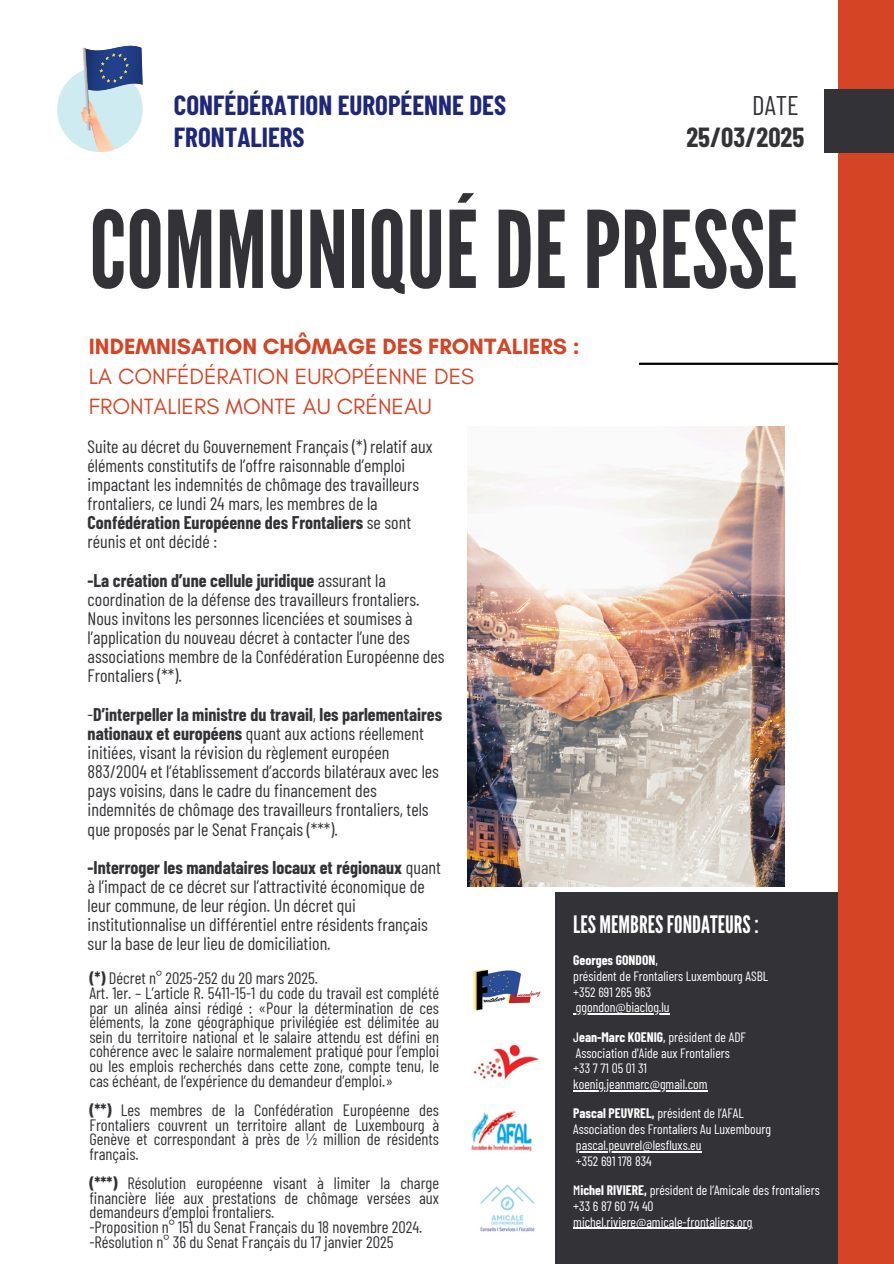
<style>
.page{position:relative;width:894px;height:1264px;background:#fff}
.page>*{position:absolute;margin:0;border:0;box-sizing:border-box;transform-origin:0 0}
.t1{font:106.5px "League Gothic";color:#333236}
.t2{font:700 27px/31.5px "Barlow Condensed";color:#1e2779}
.t3{font:700 27px "Barlow Condensed";color:#333236}
.t4{font:27px "Barlow Condensed";color:#333236}
.t5{font:24px "League Gothic";color:#fff}
.t6{font:22.5px/30.3px "Glacial Indifference";color:#d44425}
.t7{font:18px/19.2px "Barlow Condensed";color:#333236}
.t8{font:16.5px/14.7px "Barlow Condensed";color:#333236}
.t9{font:13.5px "Barlow Condensed";color:#fff}
.t10{font:700 13.5px "Barlow Condensed";color:#fff}
.s1{font-weight:700}
.s2{font-weight:500}
.s3{font-weight:400}
</style>
<div class="page">
<div style="left:555px;top:892px;width:338px;height:371px;background:#333236"></div>
<hr style="left:638px;top:362px;width:199px;height:3px;background:#000">
<div style="left:837px;top:0;width:56px;height:1263px;background:#d44425"></div>
<div style="left:824px;top:89px;width:69px;height:63px;background:#333236"></div>
<img style="left:467px;top:427px;width:317px;height:459px">
<svg style="left:57px;top:45px;width:86px;height:107px"></svg>
<img style="left:471px;top:1111px;width:61px;height:41px">
<img style="left:480px;top:1184px;width:55px;height:48px">
<img style="left:473px;top:1044px;width:66px;height:36px">
<hr style="left:573px;top:1227px;width:179px;height:1px;background:#fff">
<hr style="left:573px;top:1090px;width:134px;height:1px;background:#fff">
<hr style="left:575px;top:1151px;width:126px;height:1px;background:#fff">
<hr style="left:575px;top:1013px;width:94px;height:1px;background:#fff">
<img style="left:473px;top:969px;width:68px;height:42px">
<h4 class="t2" style="left:174px;top:89px;width:333px">CONFÉDÉRATION EUROPÉENNE DES<br>FRONTALIERS</h4>
<h2 class="t4" style="left:752px;top:88px;width:48px">DATE</h2>
<h1 class="t3" style="left:686px;top:120px;width:119px">25/03/2025</h1>
<h3 class="t1" style="left:89px;top:188px;width:709px">COMMUNIQUÉDEPRESSE</h3>
<p class="t6" style="left:89px;top:330px;width:492px"><span class="s1">INDEMNISATION CHÔMAGE DES FRONTALIERS :<br></span>LA CONFÉDÉRATION EUROPÉENNE DES<br>FRONTALIERS MONTE AU CRÉNEAU</p>
<p class="t7" style="left:88px;top:436px;width:346px">Suite au décret du Gouvernement Français (*) relatif aux éléments constitutifs de l’offre raisonnable d’emploi impactant les indemnités de chômage des travailleurs frontaliers, ce lundi 24 mars, les membres de la <span class="s1">Confédération Européenne des Frontaliers</span> se sont réunis et ont décidé :</p>
<p class="t7" style="left:88px;top:570px;width:358px"><span class="s1">-La création d’une cellule juridique</span> assurant la coordination de la défense des travailleurs frontaliers.<br>Nous invitons les personnes licenciées et soumises à l’application du nouveau décret à contacter l’une des associations membre de la Confédération Européenne des Frontaliers (**).</p>
<h5 class="t7" style="left:88px;top:704px;width:356px">-<span class="s1">D’interpeller la ministre du travail</span>, <span class="s1">les parlementaires nationaux et européens</span> quant aux actions réellement initiées, visant la révision du règlement européen 883/2004 et l’établissement d’accords bilatéraux avec les pays voisins, dans le cadre du financement des indemnités de chômage des travailleurs frontaliers, tels que proposés par le Senat Français (***).</h5>
<h5 class="t7" style="left:88px;top:857px;width:355px"><span class="s1">-Interroger les mandataires locaux et régionaux</span> quant à l’impact de ce décret sur l’attractivité économique de leur commune, de leur région. Un décret qui institutionnalise un différentiel entre résidents français sur la base de leur lieu de domiciliation.</h5>
<p class="t8" style="left:89px;top:970px;width:351px"><span class="s1">(*)</span> Décret n° 2025-252 du 20 mars 2025.<br>Art. 1er. – L’article R. 5411-15-1 du code du travail est complété par un alinéa ainsi rédigé : «Pour la détermination de ces éléments, la zone géographique privilégiée est délimitée au sein du territoire national et le salaire attendu est défini en cohérence avec le salaire normalement pratiqué pour l’emploi ou les emplois recherchés dans cette zone, compte tenu, le cas échéant, de l’expérience du demandeur d’emploi.»</p>
<p class="t8" style="left:89px;top:1101px;width:351px;text-align:justify"><span class="s1">(**)</span> Les membres de la Confédération Européenne des Frontaliers couvrent un territoire allant de Luxembourg à Genève et correspondant à près de ½ million de résidents français.</p>
<p class="t8" style="left:89px;top:1175px;width:351px"><span class="s1">(***)</span> Résolution européenne visant à limiter la charge financière liée aux prestations de chômage versées aux demandeurs d’emploi frontaliers.<br>-Proposition n° 151 du Senat Français du 18 novembre 2024. -Résolution n° 36 du Senat Français du 17 janvier 2025</p>
<h5 class="t5" style="left:573px;top:910px;width:187px">LES MEMBRESFONDATEURS:</h5>
<p class="t10" style="left:573px;top:951px;width:86px">Georges GONDON<span class="s2">,</span></p>
<p class="t9" style="left:573px;top:967px;width:196px">président de Frontaliers Luxembourg ASBL</p>
<p class="t9" style="left:573px;top:983px;width:79px">+352 691 265 963</p>
<h5 class="t9" style="left:575px;top:998px;width:95px">ggondon@biaclog.lu</h5>
<p class="t10" style="left:573px;top:1028px;width:174px"><span class="s2">J</span>ean-Marc KOENIG<span class="s2">,</span> <span class="s3">président de ADF</span></p>
<p class="t9" style="left:575px;top:1043px;width:155px">Association d'Aide aux Frontaliers</p>
<p class="t9" style="left:573px;top:1059px;width:75px">+33 7 71 05 01 31</p>
<p class="t9" style="left:573px;top:1075px;width:136px">koenig.jeanmarc@gmail.com</p>
<p class="t9" style="left:573px;top:1104px;width:172px"><span class="s1">Pascal PEUVREL,</span> président de l’AFAL</p>
<p class="t9" style="left:573px;top:1120px;width:199px">Association des Frontaliers Au Luxembourg</p>
<p class="t9" style="left:575px;top:1136px;width:127px">pascal.peuvrel@lesfluxs.eu</p>
<p class="t9" style="left:575px;top:1152px;width:77px">+352 691 178 834</p>
<h5 class="t9" style="left:573px;top:1181px;width:248px"><span class="s2">M</span><span class="s1">ichel RIVIERE,</span> président de l’Amicale des frontaliers</h5>
<h4 class="t9" style="left:573px;top:1197px;width:82px">+33 6 87 60 74 40</h4>
<p class="t9" style="left:573px;top:1213px;width:180px">michel.riviere@amicale-frontaliers.org</p>
</div>
